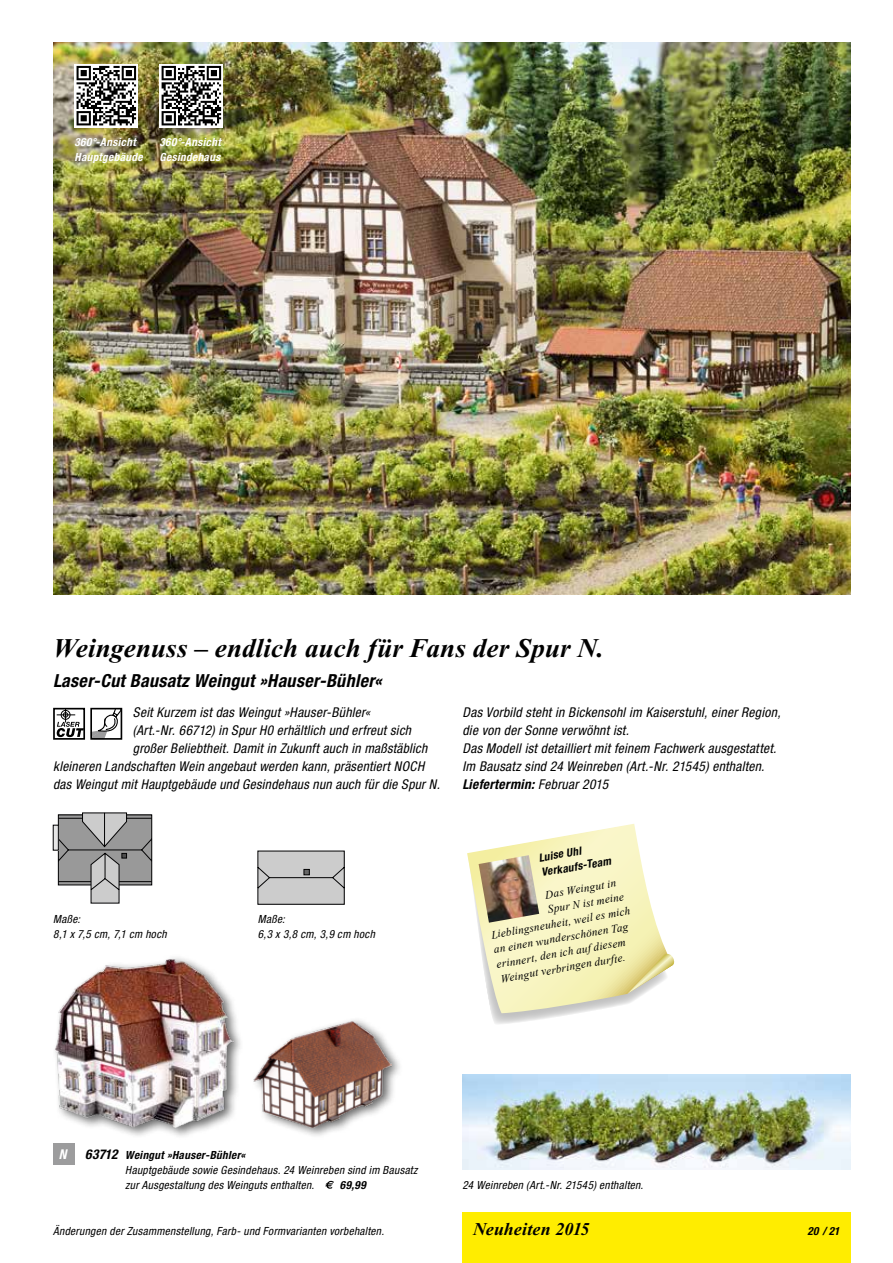
<style>
.page{position:relative;width:893px;height:1263px;background:#fff}
.page>*{position:absolute;margin:0;border:0;box-sizing:border-box;transform-origin:0 0}
.t1{font:italic 700 27px "Times New Roman PS Pro";letter-spacing:.005em;color:#000}
.t2{font:italic 700 condensed 18px "Helvetica Neue LT Pro";letter-spacing:.02em;color:#000}
.t3{font:italic 700 18px "Times New Roman PS Pro";color:#000}
.t4{font:italic condensed 13.5px/18px "Helvetica Neue LT Com";letter-spacing:.02em;color:#000}
.t5{font:italic 700 condensed 13.5px "Helvetica Neue LT Pro";letter-spacing:.02em;color:#000}
.t6{font:italic 700 condensed 13.5px "Helvetica Neue";color:#fff}
.t7{font:italic condensed 11.25px/15px "Helvetica Neue LT Com";letter-spacing:.03em;color:#000}
.t8{font:italic 11.25px "Times New Roman";color:#000}
.t9{font:italic 700 condensed 11.25px/15px "Helvetica Neue LT Pro";letter-spacing:.03em;color:#000}
.t10{font:italic 700 condensed 11.25px/15px "Helvetica Neue LT Pro";letter-spacing:.03em;color:#fff}
.s1{font-family:"Helvetica Neue LT Com";font-weight:400}
</style>
<div class="page">
<div style="left:462px;top:1212px;width:388px;height:51px;background:#ffed00"></div>
<div style="left:53px;top:1144px;width:21px;height:21px;background:#9c9c9d"></div>
<div style="left:53px;top:708px;width:32px;height:32px;border:2px solid #000"></div>
<svg style="left:57px;top:708px;width:27px;height:29px"></svg>
<div style="left:61px;top:710px;width:9px;height:10px;border:1px solid #000;border-radius:50%"></div>
<svg style="left:90px;top:708px;width:32px;height:32px"></svg>
<img style="left:53px;top:43px;width:797px;height:551px">
<div style="left:51px;top:954px;width:194px;height:185px;background:#000;opacity:.6"></div>
<img style="left:53px;top:958px;width:180px;height:172px">
<div style="left:250px;top:1017px;width:153px;height:122px;background:#000;opacity:.6"></div>
<img style="left:253px;top:1020px;width:138px;height:108px">
<svg style="left:74px;top:64px;width:64px;height:64px"></svg>
<svg style="left:77px;top:66px;width:59px;height:59px"></svg>
<div style="left:53px;top:825px;width:5px;height:25px;background:#e6e6e6"></div>
<svg style="left:58px;top:813px;width:94px;height:90px;background:#a3a3a3"></svg>
<svg style="left:159px;top:64px;width:64px;height:64px"></svg>
<svg style="left:162px;top:66px;width:59px;height:59px"></svg>
<svg style="left:258px;top:851px;width:86px;height:53px;background:#c0c0c0"></svg>
<svg style="left:467px;top:824px;width:208px;height:200px"></svg>
<img style="left:479px;top:855px;width:60px;height:68px">
<img style="left:462px;top:1074px;width:388px;height:96px">
<svg style="left:325px;top:1181px;width:9px;height:8px"></svg>
<p class="t10" style="left:74px;top:135px;width:70px">360°-Ansicht<br>Hauptgebäude</p>
<p class="t10" style="left:159px;top:135px;width:63px">360°-Ansicht<br>Gesindehaus</p>
<h1 class="t1" style="left:53px;top:632px;width:552px">Weingenuss – endlich auch für Fans der Spur N.</h1>
<h2 class="t2" style="left:53px;top:670px;width:330px">Laser-Cut Bausatz Weingut »Hauser-Bühler«</h2>
<p class="t4" style="left:133px;top:703px;width:239px">Seit Kurzem ist das Weingut »Hauser-Bühler«</p>
<p class="t4" style="left:133px;top:721px;width:280px">(Art.-Nr. 66712) in Spur H0 erhältlich und erfreut sich</p>
<p class="t4" style="left:133px;top:739px;width:296px">großer Beliebtheit. Damit in Zukunft auch in maßstäblich</p>
<p class="t4" style="left:53px;top:757px;width:373px">kleineren Landschaften Wein angebaut werden kann, präsentiert NOCH</p>
<p class="t4" style="left:53px;top:775px;width:388px">das Weingut mit Hauptgebäude und Gesindehaus nun auch für die Spur N.</p>
<p class="t4" style="left:462px;top:703px;width:320px">Das Vorbild steht in Bickensohl im Kaiserstuhl, einer Region, die von der Sonne verwöhnt ist.<br>Das Modell ist detailliert mit feinem Fachwerk ausgestattet.<br>Im Bausatz sind 24 Weinreben (Art.-Nr. 21545) enthalten.</p>
<p class="t5" style="left:462px;top:777px;width:147px">Liefertermin: <span class="s1">Februar 2015</span></p>
<p class="t7" style="left:53px;top:911px;width:115px">Maße:<br>8,1 x 7,5 cm, 7,1 cm hoch</p>
<p class="t7" style="left:258px;top:911px;width:119px">Maße:<br>6,3 x 3,8 cm, 3,9 cm hoch</p>
<p class="t9" style="left:537px;top:850px;width:72px;rotate:-10deg">Luise Uhl<br>Verkaufs-Team</p>
<p class="t8" style="left:544px;top:887px;width:73px;rotate:-10deg">Das Weingut in</p>
<p class="t8" style="left:546px;top:902px;width:79px;rotate:-10deg">Spur N ist meine</p>
<p class="t8" style="left:490px;top:927px;width:142px;rotate:-10deg">Lieblingsneuheit, weil es mich</p>
<p class="t8" style="left:493px;top:942px;width:138px;rotate:-10deg">an einen wunderschönen Tag</p>
<p class="t8" style="left:495px;top:957px;width:132px;rotate:-10deg">erinnert, den ich auf diesem</p>
<p class="t8" style="left:499px;top:971px;width:128px;rotate:-10deg">Weingut verbringen durfte.</p>
<p class="t6" style="left:59px;top:1146px;width:9px">N</p>
<p class="t5" style="left:85px;top:1146px;width:34px">63712</p>
<p class="t9" style="left:125px;top:1147px;width:122px">Weingut »Hauser-Bühler«</p>
<p class="t7" style="left:125px;top:1162px;width:294px">Hauptgebäude sowie Gesindehaus. 24 Weinreben sind im Bausatz zur Ausgestaltung des Weinguts enthalten.</p>
<p class="t9" style="left:340px;top:1177px;width:27px">69,99</p>
<p class="t7" style="left:462px;top:1177px;width:182px">24 Weinreben (Art.-Nr. 21545) enthalten.</p>
<p class="t7" style="left:53px;top:1224px;width:332px">Änderungen der Zusammenstellung, Farb- und Formvarianten vorbehalten.</p>
<h2 class="t3" style="left:473px;top:1219px;width:118px">Neuheiten 2015</h2>
<p class="t9" style="left:808px;top:1224px;width:34px">20 / 21</p>
</div>
